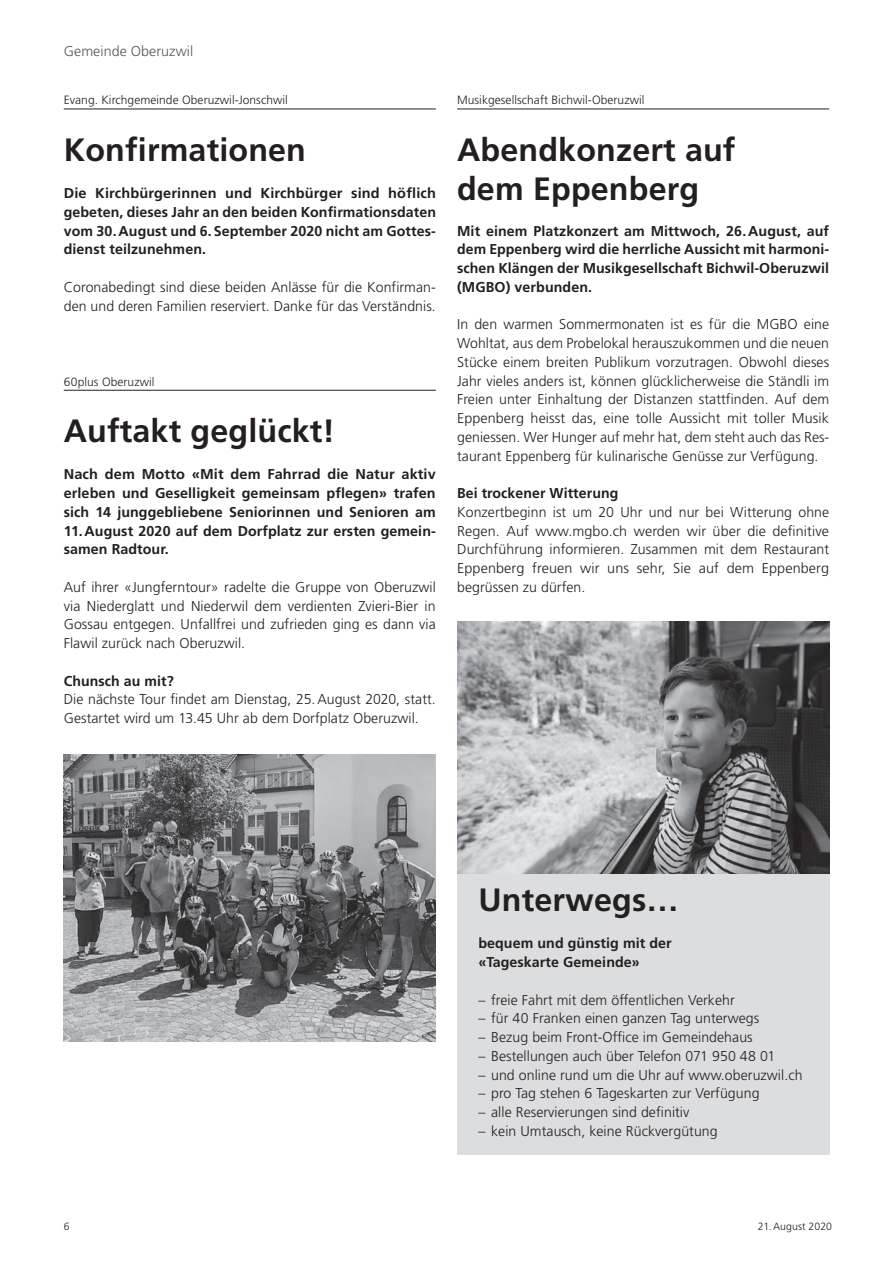
<style>
.page{position:relative;width:893px;height:1263px;background:#fff}
.page>*{position:absolute;margin:0;border:0;box-sizing:border-box;transform-origin:0 0}
.t1{font:700 32.25px/39px "Frutiger LT Std";letter-spacing:.005em;color:#231f20}
.t2{font:300 14.25px/18.8px "Frutiger LT Std";letter-spacing:.005em;color:#231f20;text-align:justify}
.t3{font:700 14.25px/18.8px "Frutiger LT Std";letter-spacing:.005em;color:#231f20;text-align:justify}
.t4{font:300 14.25px "Frutiger LT Std";letter-spacing:.005em;color:#57585a}
.t5{font:300 12px "Frutiger LT Std";letter-spacing:.005em;color:#231f20}
.t6{font:300 10.5px "Frutiger LT Std";letter-spacing:.005em;color:#231f20}
</style>
<div class="page">
<hr style="left:457px;top:109px;width:372px;height:1px;background:#231f20">
<hr style="left:64px;top:109px;width:372px;height:1px;background:#231f20">
<hr style="left:64px;top:390px;width:372px;height:1px;background:#231f20">
<img style="left:64px;top:755px;width:372px;height:286px">
<div style="left:457px;top:873px;width:372px;height:281px;background:#dcdddf"></div>
<img style="left:457px;top:622px;width:372px;height:251px">
<p class="t4" style="left:64px;top:43px;width:131px">Gemeinde Oberuzwil</p>
<p class="t5" style="left:64px;top:93px;width:226px">Evang. Kirchgemeinde Oberuzwil-Jonschwil</p>
<h1 class="t1" style="left:64px;top:130px;width:244px">Konfirmationen</h1>
<p class="t3" style="left:64px;top:184px;width:374px">Die Kirchbürgerinnen und Kirchbürger sind höflich gebeten, dieses Jahr an den beiden Konfirmationsdaten vom 30.August und 6.September 2020 nicht am Gottes&shy;dienst teilzunehmen.</p>
<p class="t2" style="left:64px;top:278px;width:374px">Coronabedingt sind diese beiden Anlässe für die Konfirman&shy;den und deren Familien reserviert. Danke für das Verständnis.</p>
<p class="t5" style="left:64px;top:375px;width:92px">60plus Oberuzwil</p>
<h1 class="t1" style="left:64px;top:411px;width:273px">Auftakt geglückt!</h1>
<p class="t3" style="left:64px;top:465px;width:374px">Nach dem Motto «Mit dem Fahrrad die Natur aktiv erleben und Geselligkeit gemeinsam pflegen» trafen sich 14 junggebliebene Seniorinnen und Senioren am</p>
<p class="t3" style="left:64px;top:521px;width:373px">11. -August 2020 auf dem Dorfplatz zur ersten gemein&shy;samen Radtour.</p>
<p class="t2" style="left:64px;top:578px;width:374px">Auf ihrer «Jungferntour» radelte die Gruppe von Oberuzwil via Niederglatt und Niederwil dem verdienten Zvieri-Bier in Gossau entgegen. Unfallfrei und zufrieden ging es dann via Flawil zurück nach Oberuzwil.</p>
<p class="t3" style="left:64px;top:671px;width:111px">Chunsch au mit?</p>
<p class="t2" style="left:64px;top:690px;width:374px">Die nächste Tour findet am Dienstag, 25.August 2020, statt.<br>Gestartet wird um 13.45 Uhr ab dem Dorfplatz Oberuzwil.</p>
<p class="t5" style="left:457px;top:93px;width:189px">Musikgesellschaft Bichwil-Oberuzwil</p>
<h1 class="t1" style="left:457px;top:130px;width:280px">Abendkonzert auf dem Eppenberg</h1>
<p class="t3" style="left:457px;top:221px;width:374px">Mit einem Platzkonzert am Mittwoch, 26.August, auf dem Eppenberg wird die herrliche Aussicht mit harmoni&shy;schen Klängen der Musikgesellschaft Bichwil-Oberuzwil (MGBO) verbunden.</p>
<p class="t2" style="left:457px;top:315px;width:374px">In den warmen Sommermonaten ist es für die MGBO eine Wohltat, aus dem Probelokal herauszukommen und die neuen Stücke einem breiten Publikum vorzutragen. Obwohl dieses Jahr vieles anders ist, können glücklicherweise die Ständli im Freien unter Einhaltung der Distanzen stattfinden. Auf dem Eppenberg heisst das, eine tolle Aussicht mit toller Musik geniessen. Wer Hunger auf mehr hat, dem steht auch das Res&shy;taurant Eppenberg für kulinarische Genüsse zur Verfügung.</p>
<p class="t3" style="left:457px;top:484px;width:163px">Bei trockener Witterung</p>
<p class="t2" style="left:457px;top:503px;width:374px">Konzertbeginn ist um 20 Uhr und nur bei Witterung ohne Regen. Auf www.mgbo.ch werden wir über die definitive Durchführung informieren. Zusammen mit dem Restaurant Eppenberg freuen wir uns sehr, Sie auf dem Eppenberg begrüssen zu dürfen.</p>
<h1 class="t1" style="left:478px;top:880px;width:202px">Unterwegs…</h1>
<p class="t3" style="left:478px;top:934px;width:195px">bequem und günstig mit der «Tageskarte Gemeinde»</p>
<p class="t2" style="left:478px;top:990px;width:258px">– freie Fahrt mit dem öffentlichen Verkehr</p>
<p class="t2" style="left:478px;top:1009px;width:282px">– für 40 Franken einen ganzen Tag unterwegs</p>
<p class="t2" style="left:478px;top:1028px;width:276px">– Bezug beim Front-Office im Gemeindehaus</p>
<p class="t2" style="left:478px;top:1047px;width:298px">– Bestellungen auch über Telefon 071 950 48 01</p>
<p class="t2" style="left:478px;top:1065px;width:326px">– und online rund um die Uhr auf www.oberuzwil.ch</p>
<p class="t2" style="left:478px;top:1084px;width:283px">– pro Tag stehen 6 Tageskarten zur Verfügung</p>
<p class="t2" style="left:478px;top:1103px;width:213px">– alle Reservierungen sind definitiv</p>
<p class="t2" style="left:478px;top:1122px;width:241px">– kein Umtausch, keine Rückvergütung</p>
<p class="t6" style="left:64px;top:1220px;width:7px">6</p>
<p class="t6" style="left:758px;top:1220px;width:76px">21.August 2020</p>
</div>
